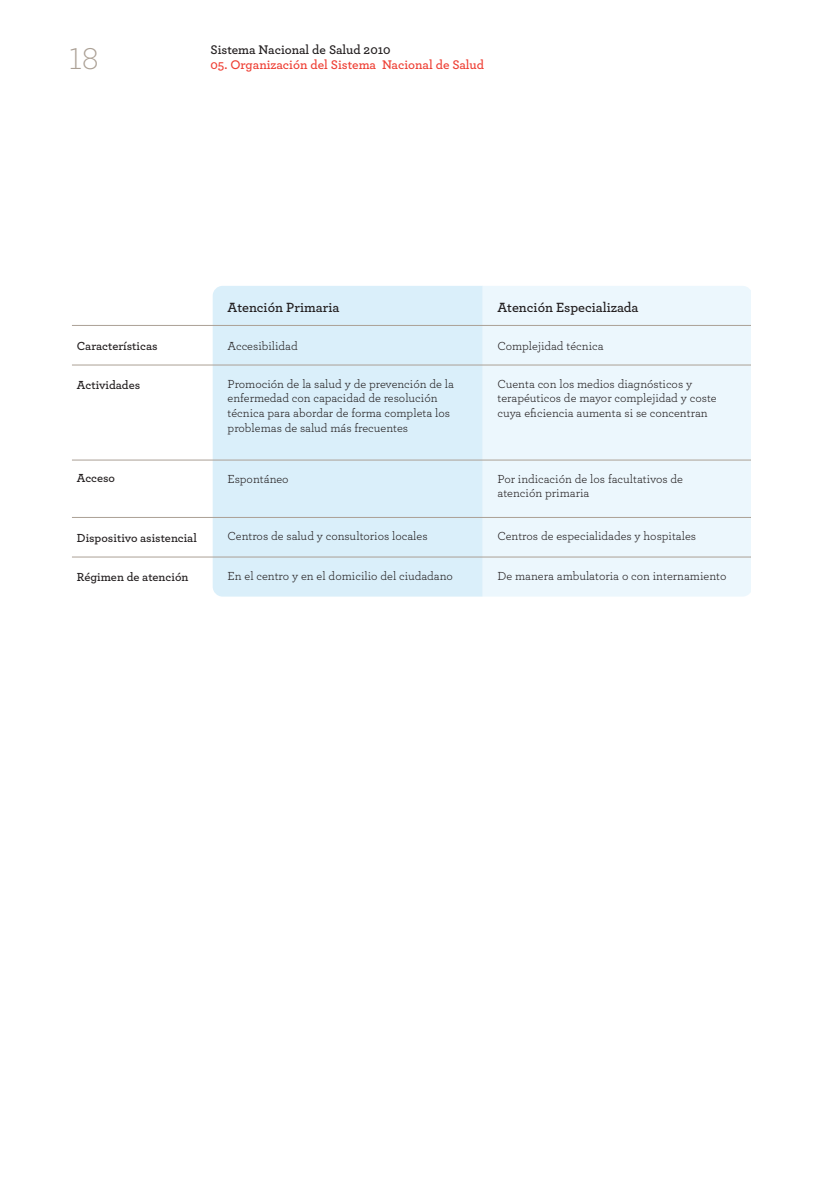
<style>
.page{position:relative;width:819px;height:1191px;background:#fff}
.page>*{position:absolute;margin:0;border:0;box-sizing:border-box;transform-origin:0 0}
.t1{font:300 31.5px "Archer";color:#aba095}
.t2{font:600 14px "Archer";color:#231f20}
.t3{font:600 13.12px "Archer";color:#ee3f34}
.t4{font:600 13.12px "Archer";color:#231f20}
.t5{font:12.25px/14.7px "Archer";color:#231f20}
.t6{font:600 12.25px "Archer";color:#231f20}
</style>
<div class="page">
<div style="left:482px;top:286px;width:268px;height:310px;background:#ecf7fd"></div>
<div style="left:213px;top:286px;width:269px;height:310px;background:#daeffa"></div>
<hr style="left:72px;top:325px;width:678px;height:1px;background:#aba095">
<hr style="left:72px;top:365px;width:678px;height:1px;background:#aba095">
<hr style="left:72px;top:557px;width:678px;height:1px;background:#aba095">
<hr style="left:72px;top:460px;width:678px;height:1px;background:#aba095">
<hr style="left:72px;top:517px;width:678px;height:1px;background:#aba095">
<p class="t4" style="left:210px;top:40px;width:182px">Sistema Nacional de Salud 2010</p>
<h1 class="t1" style="left:69px;top:38px;width:31px">18</h1>
<p class="t3" style="left:210px;top:55px;width:275px">05. Organización del Sistema Nacional de Salud</p>
<p class="t2" style="left:227px;top:297px;width:113px">Atención Primaria</p>
<p class="t2" style="left:497px;top:297px;width:143px">Atención Especializada</p>
<p class="t6" style="left:77px;top:336px;width:82px">Características</p>
<p class="t5" style="left:497px;top:337px;width:108px">Complejidad técnica</p>
<p class="t6" style="left:77px;top:376px;width:65px">Actividades</p>
<p class="t5" style="left:227px;top:337px;width:72px">Accesibilidad</p>
<p class="t5" style="left:227px;top:375px;width:228px">Promoción de la salud y de prevención de la enfermedad con capacidad de resolución técnica para abordar de forma completa los problemas de salud más frecuentes</p>
<p class="t5" style="left:497px;top:375px;width:221px">Cuenta con los medios diagnósticos y terapéuticos de mayor complejidad y coste cuya eficiencia aumenta si se concentran</p>
<p class="t6" style="left:77px;top:468px;width:40px">Acceso</p>
<p class="t5" style="left:227px;top:470px;width:63px">Espontáneo</p>
<p class="t5" style="left:497px;top:470px;width:187px">Por indicación de los facultativos de atención primaria</p>
<p class="t6" style="left:77px;top:528px;width:121px">Dispositivo asistencial</p>
<p class="t5" style="left:227px;top:528px;width:202px">Centros de salud y consultorios locales</p>
<p class="t5" style="left:497px;top:528px;width:200px">Centros de especialidades y hospitales</p>
<p class="t6" style="left:77px;top:568px;width:113px">Régimen de atención</p>
<p class="t5" style="left:227px;top:567px;width:227px">En el centro y en el domicilio del ciudadano</p>
<p class="t5" style="left:497px;top:567px;width:230px">De manera ambulatoria o con internamiento</p>
</div>
